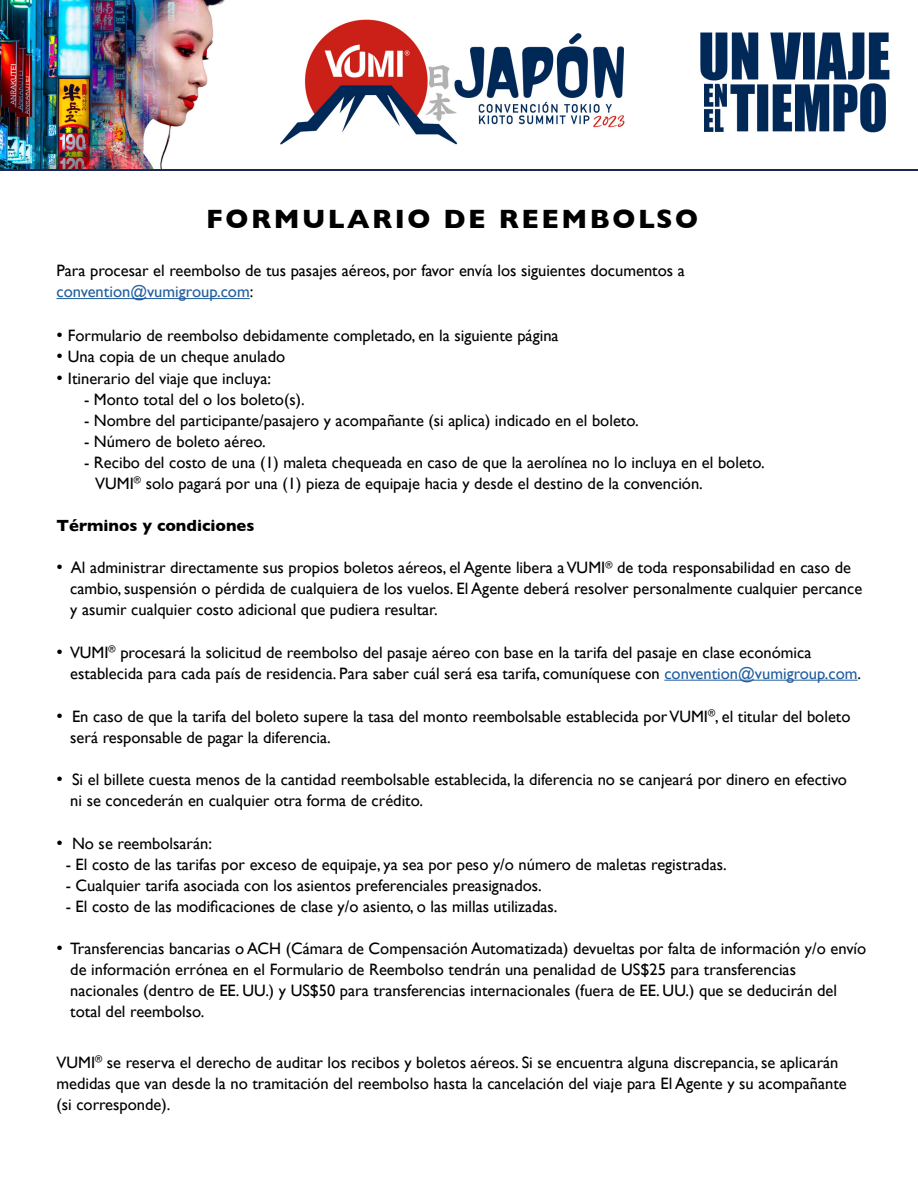
<style>
.page{position:relative;width:918px;height:1188px;background:#fff}
.page>*{position:absolute;margin:0;border:0;box-sizing:border-box;transform-origin:0 0}
.t1{font:700 27px "Gill Sans";letter-spacing:.095em;color:#000}
.t2{font:16.5px/21px "Gill Sans";color:#000}
.t3{font:700 16.5px "Gill Sans";color:#000}
.s1{color:#215e9e}
.s2{font-size:18px}
</style>
<div class="page">
<hr style="left:57px;top:298px;width:193px;height:1px;background:#215e9e">
<hr style="left:664px;top:680px;width:194px;height:1px;background:#215e9e">
<img style="left:0;top:0;width:890px;height:169px">
<hr style="left:0;top:169px;width:918px;height:1px;background:#1a2853">
<h1 class="t1" style="left:206px;top:197px;width:493px">FORMULARIO DE REEMBOLSO</h1>
<p class="t2" style="left:57px;top:259px;width:630px;line-height:21.6px">Para procesar el reembolso de tus pasajes aéreos, por favor envía los siguientes documentos a <span class="s1">convention@vumigroup.com</span>:</p>
<p class="t2" style="left:57px;top:324px;width:504px"><span class="s2">•</span> Formulario de reembolso debidamente completado, en la siguiente página</p>
<p class="t2" style="left:57px;top:346px;width:230px"><span class="s2">•</span> Una copia de un cheque anulado</p>
<p class="t2" style="left:57px;top:368px;width:216px"><span class="s2">•</span> Itinerario del viaje que incluya:</p>
<p class="t2" style="left:84px;top:389px;width:222px">- Monto total del o los boleto(s).</p>
<p class="t2" style="left:84px;top:410px;width:556px">- Nombre del participante/pasajero y acompañante (si aplica) indicado en el boleto.</p>
<p class="t2" style="left:84px;top:431px;width:183px">- Número de boleto aéreo.</p>
<p class="t2" style="left:95px;top:452px;width:671px;text-indent:-11px">- Recibo del costo de una (1) maleta chequeada en caso de que la aerolínea no lo incluya en el boleto.<br>VUMI<sup>®</sup> solo pagará por una (1) pieza de equipaje hacia y desde el destino de la convención.</p>
<p class="t3" style="left:57px;top:512px;width:199px">Términos y condiciones</p>
<p class="t2" style="left:70px;top:557px;width:794px;text-indent:-14px"><span class="s2">•</span> Al administrar directamente sus propios boletos aéreos, el Agente libera a VUMI<sup>®</sup> de toda responsabilidad en caso de cambio, suspensión o pérdida de cualquiera de los vuelos. El Agente deberá resolver personalmente cualquier percance y asumir cualquier costo adicional que pudiera resultar.</p>
<p class="t2" style="left:70px;top:642px;width:792px;text-indent:-14px"><span class="s2">•</span> VUMI<sup>®</sup> procesará la solicitud de reembolso del pasaje aéreo con base en la tarifa del pasaje en clase económica establecida para cada país de residencia. Para saber cuál será esa tarifa, comuníquese con <span class="s1">convention@vumigroup.com</span>.</p>
<p class="t2" style="left:70px;top:705px;width:782px;text-indent:-14px"><span class="s2">•</span> En caso de que la tarifa del boleto supere la tasa del monto reembolsable establecida por VUMI<sup>®</sup>, el titular del boleto será responsable de pagar la diferencia.</p>
<p class="t2" style="left:70px;top:769px;width:778px;text-indent:-14px"><span class="s2">•</span> Si el billete cuesta menos de la cantidad reembolsable establecida, la diferencia no se canjeará por dinero en efectivo ni se concederán en cualquier otra forma de crédito.</p>
<p class="t2" style="left:57px;top:833px;width:157px"><span class="s2">•</span> No se reembolsarán:</p>
<p class="t2" style="left:66px;top:854px;width:663px">- El costo de las tarifas por exceso de equipaje, ya sea por peso y/o número de maletas registradas.</p>
<p class="t2" style="left:66px;top:875px;width:478px">- Cualquier tarifa asociada con los asientos preferenciales preasignados.</p>
<p class="t2" style="left:66px;top:896px;width:493px">- El costo de las modificaciones de clase y/o asiento, o las millas utilizadas.</p>
<p class="t2" style="left:70px;top:938px;width:798px;text-indent:-14px"><span class="s2">•</span> Transferencias bancarias o ACH (Cámara de Compensación Automatizada) devueltas por falta de información y/o envío de información errónea en el Formulario de Reembolso tendrán una penalidad de US$25 para transferencias nacionales (dentro de EE. UU.) y US$50 para transferencias internacionales (fuera de EE. UU.) que se deducirán del total del reembolso.</p>
<p class="t2" style="left:57px;top:1052px;width:792px">VUMI<sup>®</sup> se reserva el derecho de auditar los recibos y boletos aéreos. Si se encuentra alguna discrepancia, se aplicarán medidas que van desde la no tramitación del reembolso hasta la cancelación del viaje para El Agente y su acompañante (si corresponde).</p>
</div>
